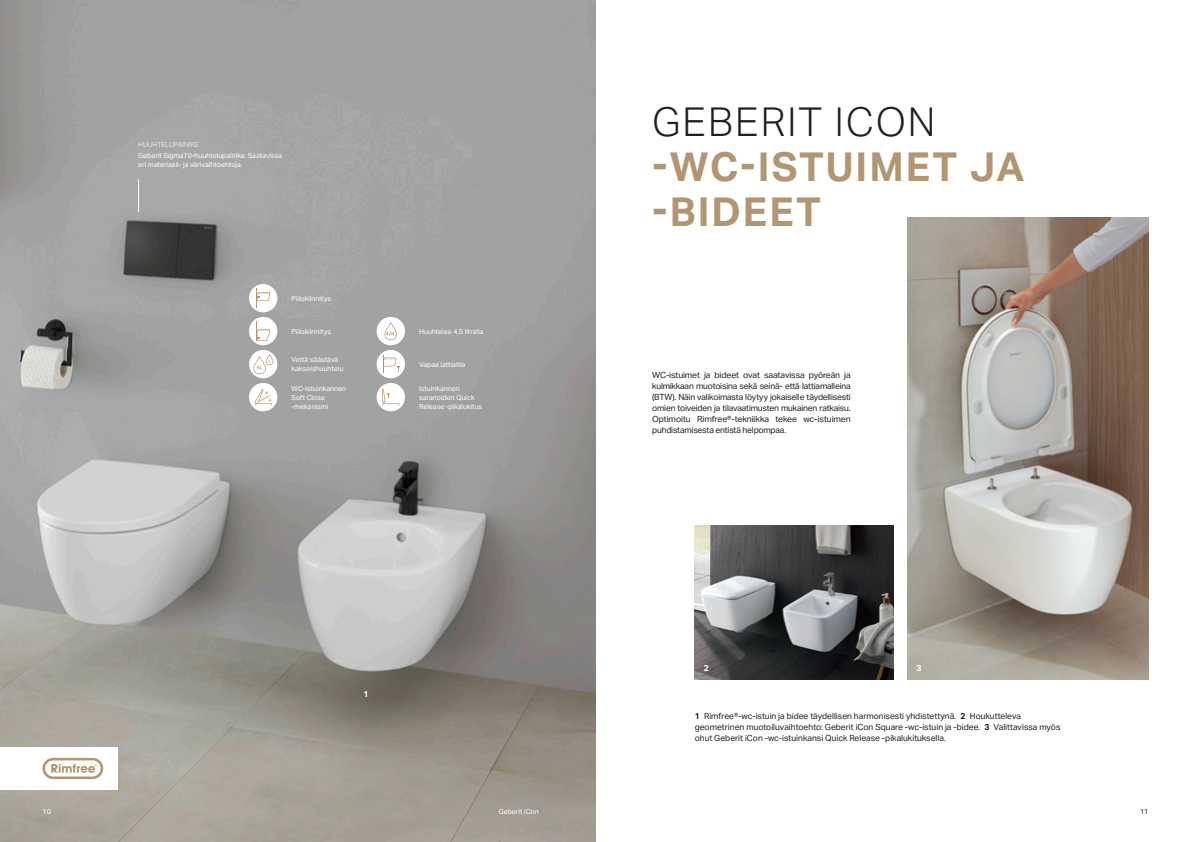
<style>
.page{position:relative;width:1191px;height:842px;background:#fff}
.page>*{position:absolute;margin:0;border:0;box-sizing:border-box;transform-origin:0 0}
.Header_40_45_light_all_caps{font:700 40px/45px "Aktiv Grotesk Geberit";letter-spacing:.05em;color:#b29674}
.Body_copy_8_5_11_regular_block_black{font:8.5px/11px "Aktiv Grotesk Geberit";letter-spacing:-.02em;color:#231f20;text-align:justify}
.Body_copy_8_5_11_regular{font:8.5px/11px "Aktiv Grotesk Geberit";color:#231f20}
.Image_number_white{font:700 8.5px "Aktiv Grotesk Geberit";color:#fff}
.Caption_copy_7_9_regular_white{font:7px/9px "Aktiv Grotesk Geberit";color:#fff}
.Caption_header_7_9_all_caps_light_white{font:300 7px "Aktiv Grotesk Geberit";color:#fff}
.Pagne_number_right_white{font:7px "Aktiv Grotesk Geberit";color:#231f20}
.s1{font-weight:300;color:#231f20}
.s2{font-weight:700}
</style>
<div class="page">
<img style="left:0;top:0;width:595px;height:842px">
<div style="left:0;top:747px;width:117px;height:43px;background:#fff"></div>
<svg style="left:43px;top:758px;width:60px;height:21px"></svg>
<img style="left:907px;top:217px;width:241px;height:462px">
<img style="left:694px;top:525px;width:199px;height:154px">
<hr style="left:138px;top:179px;width:1px;height:33px;background:#fff">
<div style="left:249px;top:350px;width:28px;height:28px;background:#fff;border-radius:50%"></div>
<svg style="left:253px;top:354px;width:20px;height:20px"></svg>
<div style="left:249px;top:284px;width:28px;height:28px;background:#fff;border-radius:50%"></div>
<svg style="left:256px;top:288px;width:14px;height:20px"></svg>
<div style="left:249px;top:383px;width:28px;height:28px;background:#fff;border-radius:50%"></div>
<svg style="left:255px;top:389px;width:17px;height:16px"></svg>
<div style="left:376px;top:317px;width:29px;height:28px;background:#fff;border-radius:50%"></div>
<svg style="left:384px;top:322px;width:13px;height:18px"></svg>
<div style="left:376px;top:350px;width:29px;height:28px;background:#fff;border-radius:50%"></div>
<svg style="left:383px;top:355px;width:17px;height:18px"></svg>
<div style="left:376px;top:383px;width:29px;height:28px;background:#fff;border-radius:50%"></div>
<svg style="left:382px;top:389px;width:17px;height:16px"></svg>
<div style="left:249px;top:317px;width:28px;height:28px;background:#fff;border-radius:50%"></div>
<svg style="left:256px;top:321px;width:14px;height:20px"></svg>
<p class="Caption_header_7_9_all_caps_light_white" style="left:138px;top:141px;width:62px">HUUHTELUPAINIKE</p>
<p class="Caption_copy_7_9_regular_white" style="left:138px;top:151px;width:145px">Geberit Sigma70-huuhtelupainike. Saatavissa eri materiaali- ja värivaihtoehtoja.</p>
<p class="Caption_copy_7_9_regular_white" style="left:291px;top:294px;width:41px">Piilokiinnitys</p>
<p class="Caption_copy_7_9_regular_white" style="left:291px;top:327px;width:41px">Piilokiinnitys</p>
<p class="Caption_copy_7_9_regular_white" style="left:291px;top:355px;width:53px">Vettä säästävä kaksoishuuhtelu</p>
<p class="Caption_copy_7_9_regular_white" style="left:291px;top:384px;width:56px">WC-istuinkannen<br>Soft Close -mekanismi</p>
<p class="Caption_copy_7_9_regular_white" style="left:419px;top:327px;width:66px">Huuhtelee 4,5 litralla</p>
<p class="Caption_copy_7_9_regular_white" style="left:419px;top:360px;width:48px">Vapaa lattiatila</p>
<p class="Caption_copy_7_9_regular_white" style="left:419px;top:384px;width:65px">Istuinkannen saranoiden Quick<br>Release -pikalukitus</p>
<p class="Image_number_white" style="left:363px;top:688px;width:7px">1</p>
<p class="Header_40_45_light_all_caps" style="left:652px;top:99px;width:373px"><span class="s1">GEBERIT ICON </span>-WC-ISTUIMET JA -BIDEET</p>
<p class="Body_copy_8_5_11_regular_block_black" style="left:652px;top:370px;width:200px">WC-istuimet ja bideet ovat saatavissa pyöreän ja kulmikkaan muotoisina sekä seinä- että lattiamalleina (BTW). Näin valikoimasta löytyy jokaiselle täydellisesti omien toiveiden ja tilavaatimusten mukainen ratkaisu.<br>Optimoitu Rimfree®-tekniikka tekee wc-istuimen puhdistamisesta entistä helpompaa.</p>
<p class="Image_number_white" style="left:704px;top:663px;width:7px">2</p>
<p class="Image_number_white" style="left:916px;top:663px;width:7px">3</p>
<p class="Body_copy_8_5_11_regular" style="left:694px;top:711px;width:367px"><span class="s2">1</span> Rimfree®-wc-istuin ja bidee täydellisen harmonisesti yhdistettynä. <span class="s2">2</span> Houkutteleva geometrinen muotoiluvaihtoehto: Geberit iCon Square -wc-istuin ja -bidee. <span class="s2">3</span> Valittavissa myös ohut Geberit iCon -wc-istuinkansi Quick Release -pikalukituksella.</p>
<p class="Caption_copy_7_9_regular_white" style="left:43px;top:807px;width:10px">10</p>
<p class="Caption_copy_7_9_regular_white" style="left:499px;top:807px;width:41px">Geberit iCon</p>
<p class="Pagne_number_right_white" style="left:1140px;top:807px;width:10px">11</p>
</div>
